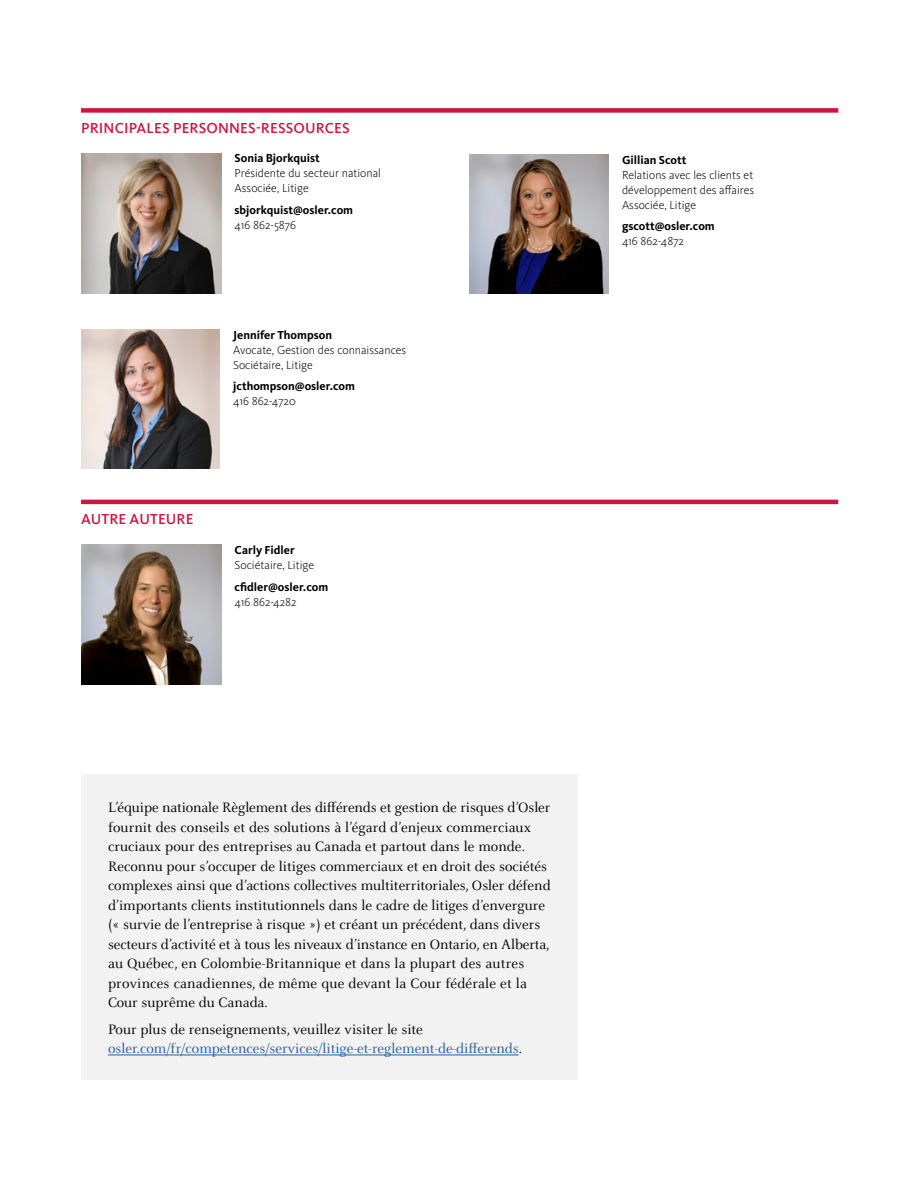
<style>
.page{position:relative;width:918px;height:1188px;background:#fff}
.page>*{position:absolute;margin:0;border:0;box-sizing:border-box;transform-origin:0 0}
.t1{font:15px/19.5px "Celeste OT";color:#000}
.t2{font:15px/19.5px "Celeste OT";color:#215e9e}
.t3{font:500 15px "Kievit Pro";letter-spacing:.01em;color:#cd163f}
.t4{font:300 12px/15px "Kievit Pro";color:#000}
.t5{font:700 12px "Kievit Pro";color:#000}
.s1{color:#000}
</style>
<div class="page">
<div style="left:81px;top:108px;width:757px;height:5px;background:#cd163f"></div>
<img style="left:81px;top:153px;width:140px;height:140px">
<img style="left:81px;top:329px;width:139px;height:139px">
<img style="left:470px;top:155px;width:139px;height:138px">
<hr style="left:81px;top:500px;width:757px;height:4px;background:#cd163f">
<img style="left:81px;top:545px;width:140px;height:140px">
<div style="left:81px;top:774px;width:497px;height:306px;background:#f2f2f2"></div>
<hr style="left:108px;top:1055px;width:411px;height:1px;background:#215e9e">
<p class="t3" style="left:81px;top:119px;width:270px">PRINCIPALES PERSONNES-RESSOURCES</p>
<p class="t5" style="left:235px;top:151px;width:87px">Sonia Bjorkquist</p>
<p class="t4" style="left:235px;top:166px;width:148px">Présidente du secteur national<br>Associée, Litige</p>
<p class="t5" style="left:235px;top:203px;width:120px">sbjorkquist@osler.com</p>
<p class="t4" style="left:235px;top:217px;width:63px">416 862-5876</p>
<p class="t5" style="left:233px;top:327px;width:100px">Jennifer Thompson</p>
<p class="t4" style="left:233px;top:342px;width:175px">Avocate, Gestion des connaissances<br>Sociétaire, Litige</p>
<p class="t5" style="left:233px;top:379px;width:123px">jcthompson@osler.com</p>
<p class="t4" style="left:233px;top:394px;width:64px">416 862-4720</p>
<p class="t3" style="left:81px;top:510px;width:114px">AUTRE AUTEURE</p>
<p class="t5" style="left:235px;top:543px;width:62px">Carly Fidler</p>
<p class="t4" style="left:235px;top:557px;width:81px">Sociétaire, Litige</p>
<p class="t5" style="left:235px;top:579px;width:95px">cfidler@osler.com</p>
<p class="t4" style="left:235px;top:594px;width:64px">416 862-4282</p>
<p class="t5" style="left:622px;top:152px;width:66px">Gillian Scott</p>
<p class="t4" style="left:622px;top:167px;width:134px;text-align:justify">Relations avec les clients et développement des affaires Associée, Litige</p>
<p class="t5" style="left:622px;top:219px;width:94px">gscott@osler.com</p>
<p class="t4" style="left:622px;top:234px;width:64px">416 862-4872</p>
<p class="t1" style="left:108px;top:798px;width:444px">L’équipe nationale Règlement des différends et gestion de risques d’Osler fournit des conseils et des solutions à l’égard d’enjeux commerciaux cruciaux pour des entreprises au Canada et partout dans le monde.<br>Reconnu pour s’occuper de litiges commerciaux et en droit des sociétés complexes ainsi que d’actions collectives multiterritoriales, Osler défend d’importants clients institutionnels dans le cadre de litiges d’envergure (« survie de l’entreprise à risque ») et créant un précédent, dans divers secteurs d’activité et à tous les niveaux d’instance en Ontario, en Alberta, au Québec, en Colombie-Britannique et dans la plupart des autres provinces canadiennes, de même que devant la Cour fédérale et la Cour suprême du Canada.</p>
<p class="t2" style="left:108px;top:1019px;width:415px"><span class="s1">Pour plus de renseignements, veuillez visiter le site </span>osler.com/fr/competences/services/litige-et-reglement-de-differends<span class="s1">.</span></p>
</div>
